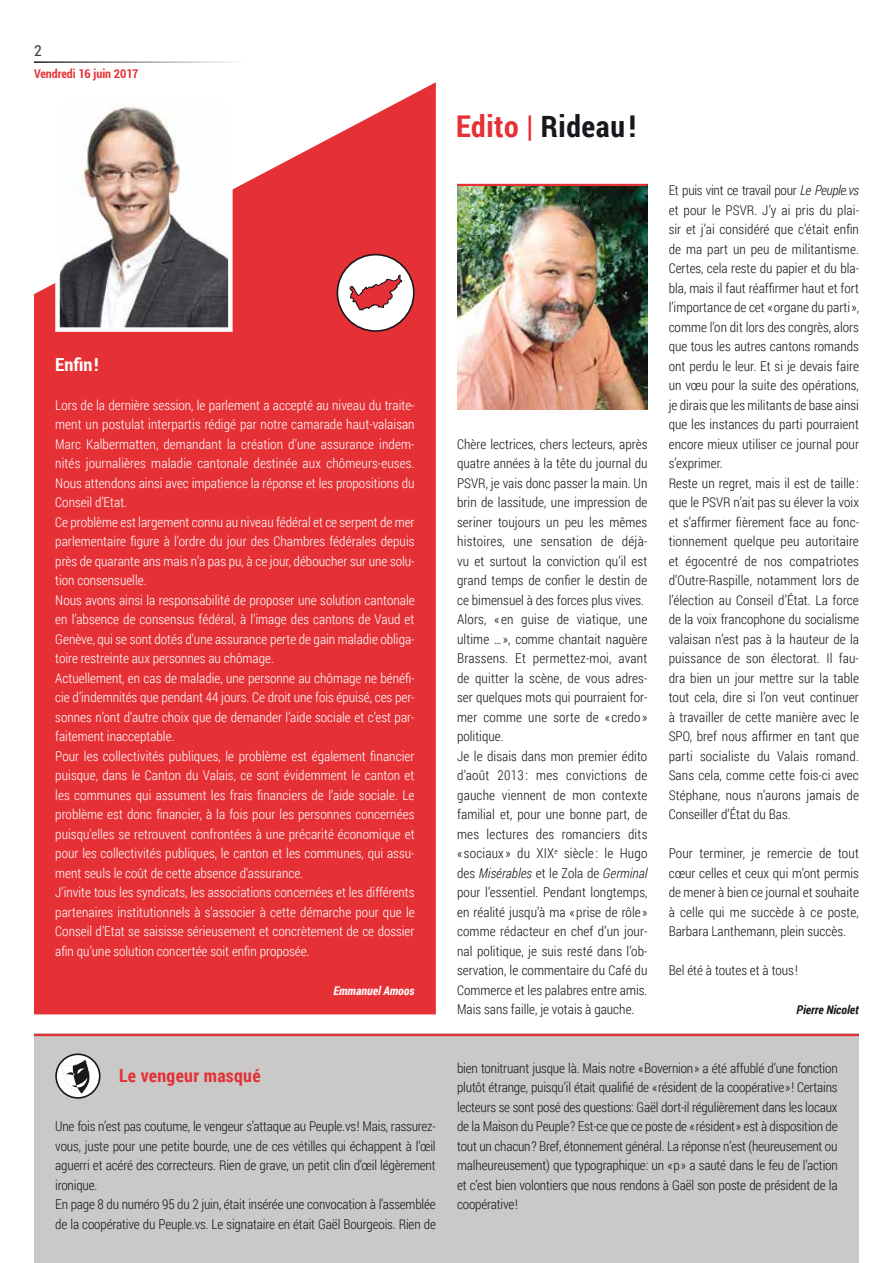
<style>
.page{position:relative;width:893px;height:1263px;background:#fff}
.page>*{position:absolute;margin:0;border:0;box-sizing:border-box;transform-origin:0 0}
.t1{font:700 30px "Roboto Condensed";letter-spacing:.02em;color:#1a171c}
.t2{font:700 18px "Roboto Condensed";letter-spacing:.02em;color:#e53136}
.t3{font:700 18px "Roboto Condensed";color:#fff}
.t4{font:condensed 15px "Roboto";color:#3e3d40}
.t5{font:300 13.5px/19.5px "Roboto Condensed";letter-spacing:.005em;color:#1a171c}
.t6{font:300 13.5px/19.5px "Roboto Condensed";color:#fff}
.t7{font:300 13.5px/19.5px "Roboto Condensed";letter-spacing:-.015em;color:#1a171c}
.t8{font:700 condensed 12px "Roboto";color:#e53136}
.t9{font:italic 700 12px "Roboto Condensed";color:#1a171c}
.t10{font:italic 700 12px "Roboto Condensed";color:#fff}
.s1{color:#e53136}
.s2{font-style:italic}
</style>
<div class="page">
<div style="left:34px;top:1034px;width:825px;height:229px;background:#cac9c8"></div>
<hr style="left:34px;top:1034px;width:825px;height:2px;background:#e53136">
<div style="left:34px;top:82px;width:402px;height:932px;background:#e53136"></div>
<img style="left:457px;top:186px;width:190px;height:224px">
<hr style="left:457px;top:184px;width:190px;height:2px;background:#e53136">
<div style="left:337px;top:255px;width:77px;height:76px;background:#fff;border-radius:50%"></div>
<div style="left:337px;top:254px;width:78px;height:78px;border:2px solid #1a171c;border-radius:50%"></div>
<svg style="left:349px;top:275px;width:53px;height:35px"></svg>
<svg style="left:56px;top:1054px;width:44px;height:44px"></svg>
<div style="left:55px;top:1053px;width:46px;height:46px;border:2px solid #1a171c;border-radius:50%"></div>
<svg style="left:61px;top:1058px;width:33px;height:36px"></svg>
<img style="left:60px;top:103px;width:168px;height:224px">
<div style="left:55px;top:98px;width:178px;height:234px;border:4px solid #fff"></div>
<p class="t4" style="left:34px;top:40px;width:9px">2</p>
<p class="t8" style="left:34px;top:66px;width:106px">Vendredi 16 juin 2017</p>
<h2 class="t3" style="left:55px;top:352px;width:45px">Enfin !</h2>
<p class="t6" style="left:55px;top:395px;width:361px">Lors de la dernière session, le parlement a accepté au niveau du traite&shy;ment un postulat interpartis rédigé par notre camarade haut-valaisan Marc Kalbermatten, demandant la création d’une assurance indem&shy;nités journalières maladie cantonale destinée aux chômeurs-euses.<br>Nous attendons ainsi avec impatience la réponse et les propositions du Conseil d’Etat.<br>Ce problème est largement connu au niveau fédéral et ce serpent de mer parlementaire figure à l’ordre du jour des Chambres fédérales depuis près de quarante ans mais n’a pas pu, à ce jour, déboucher sur une solu&shy;tion consensuelle.<br>Nous avons ainsi la responsabilité de proposer une solution cantonale en l’absence de consensus fédéral, à l’image des cantons de Vaud et Genève, qui se sont dotés d’une assurance perte de gain maladie obliga&shy;toire restreinte aux personnes au chômage.<br>Actuellement, en cas de maladie, une personne au chômage ne bénéfi&shy;cie d’indemnités que pendant 44 jours. Ce droit une fois épuisé, ces per&shy;sonnes n’ont d’autre choix que de demander l’aide sociale et c’est par&shy;faitement inacceptable.<br>Pour les collectivités publiques, le problème est également financier puisque, dans le Canton du Valais, ce sont évidemment le canton et les communes qui assument les frais financiers de l’aide sociale. Le problème est donc financier, à la fois pour les personnes concernées puisqu'elles se retrouvent confrontées à une précarité économique et pour les collectivités publiques, le canton et les communes, qui assu&shy;ment seuls le coût de cette absence d'assurance.<br>J’invite tous les syndicats, les associations concernées et les différents partenaires institutionnels à s’associer à cette démarche pour que le Conseil d’Etat se saisisse sérieusement et concrètement de ce dossier afin qu’une solution concertée soit enfin proposée.</p>
<p class="t10" style="left:333px;top:982px;width:83px">Emmanuel Amoos</p>
<h2 class="t2" style="left:119px;top:1063px;width:143px">Le vengeur masqué</h2>
<p class="t7" style="left:55px;top:1116px;width:382px">Une fois n’est pas coutume, le vengeur s’attaque au Peuple.vs ! Mais, rassurez&shy;vous, juste pour une petite bourde, une de ces vétilles qui échappent à l’œil aguerri et acéré des correcteurs. Rien de grave, un petit clin d’œil légèrement ironique.<br>En page 8 du numéro 95 du 2 juin, était insérée une convocation à l’assemblée de la coopérative du Peuple.vs. Le signataire en était Gaël Bourgeois. Rien de</p>
<h1 class="t1" style="left:456px;top:105px;width:182px"><span class="s1">Edito |</span> Rideau !</h1>
<p class="t5" style="left:457px;top:434px;width:192px">Chère lectrices, chers lecteurs, après quatre années à la tête du journal du PSVR, je vais donc passer la main. Un brin de lassitude, une impression de seriner toujours un peu les mêmes histoires, une sensation de déjà&shy;vu et surtout la conviction qu’il est grand temps de confier le destin de ce bimensuel à des forces plus vives.<br>Alors, « en guise de viatique, une ultime … », comme chantait naguère Brassens. Et permettez-moi, avant de quitter la scène, de vous adres&shy;ser quelques mots qui pourraient for&shy;mer comme une sorte de « credo » politique.<br>Je le disais dans mon premier édito d’août 2013 : mes convictions de gauche viennent de mon contexte familial et, pour une bonne part, de mes lectures des romanciers dits « sociaux » du XIX<sup>e</sup> siècle : le Hugo des <span class="s2">Misérables</span> et le Zola de <span class="s2">Germinal </span>pour l’essentiel. Pendant longtemps, en réalité jusqu’à ma « prise de rôle » comme rédacteur en chef d’un jour&shy;nal politique, je suis resté dans l’ob&shy;servation, le commentaire du Café du Commerce et les palabres entre amis.<br>Mais sans faille, je votais à gauche.</p>
<p class="t5" style="left:669px;top:180px;width:192px">Et puis vint ce travail pour <span class="s2">Le Peuple.vs </span>et pour le PSVR. J’y ai pris du plai&shy;sir et j’ai considéré que c’était enfin de ma part un peu de militantisme.<br>Certes, cela reste du papier et du bla&shy;bla, mais il faut réaffirmer haut et fort l’importance de cet « organe du parti », comme l’on dit lors des congrès, alors que tous les autres cantons romands ont perdu le leur. Et si je devais faire un vœu pour la suite des opérations, je dirais que les militants de base ainsi que les instances du parti pourraient encore mieux utiliser ce journal pour s’exprimer.<br>Reste un regret, mais il est de taille : que le PSVR n’ait pas su élever la voix et s’affirmer fièrement face au fonc&shy;tionnement quelque peu autoritaire et égocentré de nos compatriotes d’Outre-Raspille, notamment lors de l’élection au Conseil d’État. La force de la voix francophone du socialisme valaisan n’est pas à la hauteur de la puissance de son électorat. Il fau&shy;dra bien un jour mettre sur la table tout cela, dire si l’on veut continuer à travailler de cette manière avec le SPO, bref nous affirmer en tant que parti socialiste du Valais romand.<br>Sans cela, comme cette fois-ci avec Stéphane, nous n’aurons jamais de Conseiller d’État du Bas.</p>
<p class="t5" style="left:669px;top:843px;width:192px;text-align:justify">Pour terminer, je remercie de tout cœur celles et ceux qui m’ont permis de mener à bien ce journal et souhaite à celle qui me succède à ce poste, Barbara Lanthemann, plein succès.</p>
<p class="t5" style="left:669px;top:960px;width:131px">Bel été à toutes et à tous !</p>
<p class="t9" style="left:796px;top:1002px;width:64px">Pierre Nicolet</p>
<p class="t5" style="left:457px;top:1058px;width:382px;text-align:justify">bien tonitruant jusque là. Mais notre « Bovernion » a été affublé d’une fonction plutôt étrange, puisqu’il était qualifié de « résident de la coopérative » ! Certains lecteurs se sont posé des questions: Gaël dort-il régulièrement dans les locaux de la Maison du Peuple ? Est-ce que ce poste de « résident » est à disposition de tout un chacun ? Bref, étonnement général. La réponse n’est (heureusement ou malheureusement) que typographique: un « p » a sauté dans le feu de l’action et c’est bien volontiers que nous rendons à Gaël son poste de président de la coopérative !</p>
</div>
